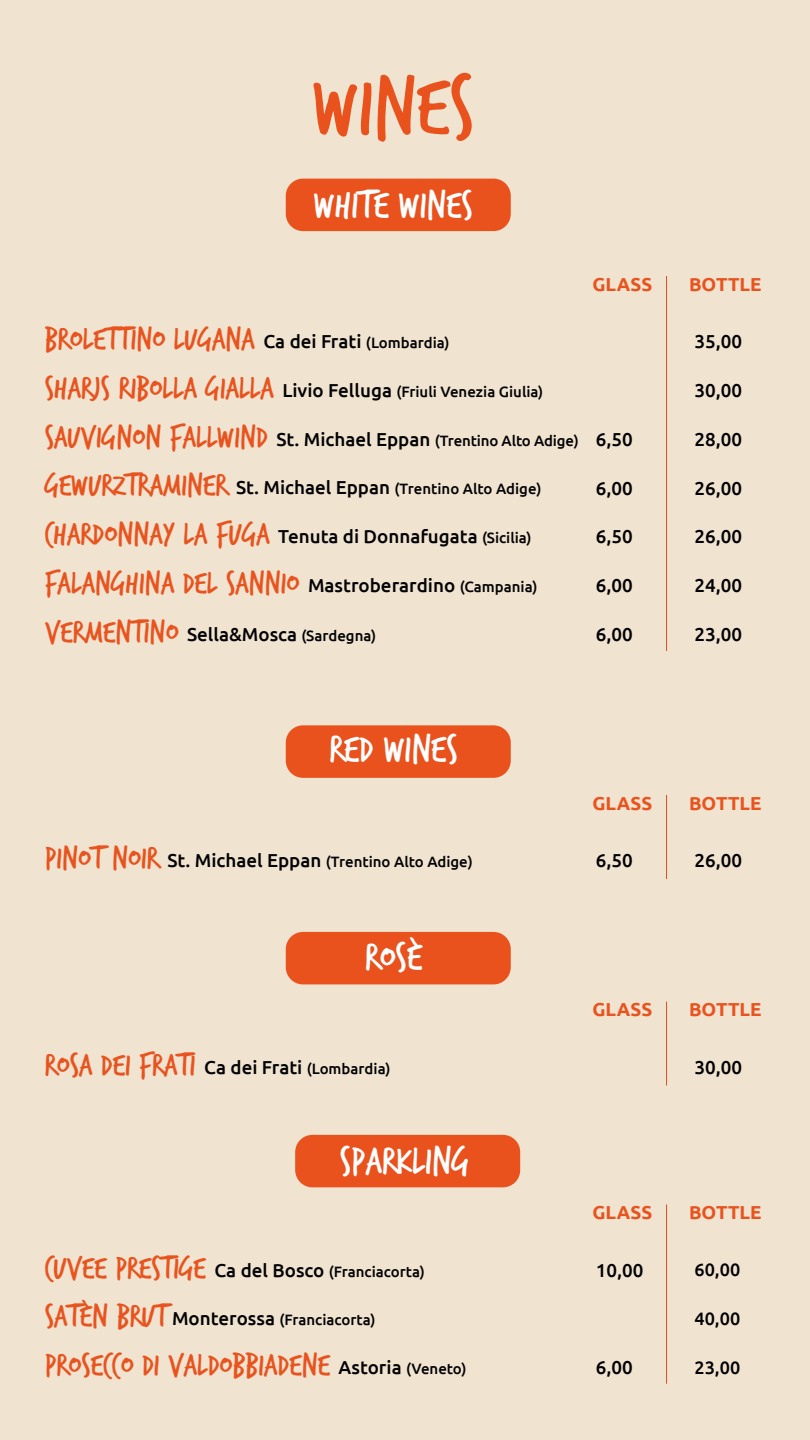
<style>
.page{position:relative;width:810px;height:1440px;background:#f0e3d0}
.page>*{position:absolute;margin:0;border:0;box-sizing:border-box;transform-origin:0 0}
.t1{font:90px "Trash Hand";color:#e9511d}
.t2{font:41.25px "Trash Hand";color:#fff}
.t3{font:33.75px "Trash Hand";color:#e8531e}
.t4{font:500 18.75px "Ubuntu";color:#000}
.t5{font:500 18.75px "Ubuntu";color:#020203}
.t6{font:700 18.75px "Ubuntu";color:#e8531e}
.t7{font:500 18px "Ubuntu";color:#000}
.t8{font:500 15px "Ubuntu";color:#020203}
.s1{font-family:"Ubuntu";font-weight:500;font-size:18.75px;color:#020203}
.s2{font-family:"Ubuntu";font-weight:500;font-size:15px;color:#020203}
.s3{font-family:"Trash Hand";font-weight:400;font-size:33.75px;color:#e8531e}
.s4{font-size:18.75px}
.s5{font-size:15px}
</style>
<div class="page">
<div style="left:286px;top:179px;width:225px;height:52px;background:#e9511d;border-radius:17px"></div>
<div style="left:286px;top:725px;width:225px;height:53px;background:#e9511d;border-radius:17px"></div>
<div style="left:286px;top:932px;width:225px;height:52px;background:#e9511d;border-radius:17px"></div>
<div style="left:295px;top:1135px;width:225px;height:52px;background:#e9511d;border-radius:17px"></div>
<hr style="left:666px;top:276px;width:1px;height:375px;background:#e94e1f">
<hr style="left:666px;top:795px;width:1px;height:84px;background:#e94e1f">
<hr style="left:666px;top:1002px;width:1px;height:84px;background:#e94e1f">
<hr style="left:666px;top:1204px;width:1px;height:180px;background:#e94e1f">
<h1 class="t1" style="left:314px;top:63px;width:162px">WINES</h1>
<h2 class="t2" style="left:314px;top:185px;width:160px">WHITE WINES</h2>
<h3 class="t3" style="left:45px;top:322px;width:406px">BROLETTINO LUGANA <span class="s1">Ca dei Frati</span> <span class="s2">(Lombardia)</span></h3>
<p class="t8" style="left:45px;top:382px;width:500px"><span class="s3">SHARJS RIBOLLA GIALLA</span> <span class="s4">Livio Felluga</span> (Friuli Venezia Giulia)</p>
<p class="t8" style="left:45px;top:431px;width:536px"><span class="s3">SAUVIGNON FALLWIND</span> <span class="s4">St. Michael Eppan</span> (Trentino Alto Adige)</p>
<p class="t8" style="left:45px;top:480px;width:498px"><span class="s3">GEWURZTRAMINER</span> <span class="s4">St. Michael Eppan</span> (Trentino Alto Adige)</p>
<p class="t5" style="left:45px;top:525px;width:488px"><span class="s3">CHARDONNAY LA FUGA</span> Tenuta di Donnafugata <span class="s5">(Sicilia)</span></p>
<h3 class="t3" style="left:45px;top:566px;width:494px">FALANGHINA DEL SANNIO <span class="s1">Mastroberardino</span> <span class="s2">(Campania)</span></h3>
<p class="t5" style="left:45px;top:622px;width:333px"><span class="s3">VERMENTINO</span> Sella&amp;Mosca <span class="s5">(Sardegna)</span></p>
<p class="t6" style="left:592px;top:273px;width:61px">GLASS</p>
<p class="t6" style="left:689px;top:273px;width:74px">BOTTLE</p>
<p class="t4" style="left:596px;top:427px;width:38px">6,50</p>
<p class="t4" style="left:596px;top:476px;width:38px">6,00</p>
<p class="t4" style="left:596px;top:525px;width:38px">6,50</p>
<p class="t4" style="left:596px;top:574px;width:38px">6,00</p>
<p class="t4" style="left:596px;top:622px;width:38px">6,00</p>
<p class="t4" style="left:695px;top:330px;width:49px">35,00</p>
<p class="t4" style="left:695px;top:379px;width:49px">30,00</p>
<p class="t4" style="left:695px;top:427px;width:49px">28,00</p>
<p class="t4" style="left:695px;top:476px;width:49px">26,00</p>
<p class="t4" style="left:695px;top:525px;width:49px">26,00</p>
<p class="t4" style="left:695px;top:574px;width:49px">24,00</p>
<p class="t4" style="left:695px;top:622px;width:49px">23,00</p>
<h2 class="t2" style="left:330px;top:729px;width:130px">RED WINES</h2>
<p class="t8" style="left:45px;top:852px;width:430px"><span class="s3">PINOT NOIR</span> <span class="s4">St. Michael Eppan</span> (Trentino Alto Adige)</p>
<h2 class="t2" style="left:365px;top:937px;width:59px">ROSÈ</h2>
<h3 class="t3" style="left:45px;top:1048px;width:347px">ROSA DEI FRATI <span class="s1">Ca dei Frati</span> <span class="s2">(Lombardia)</span></h3>
<h2 class="t2" style="left:340px;top:1141px;width:131px">SPARKLING</h2>
<p class="t8" style="left:45px;top:1262px;width:382px"><span class="s3">CUVEE PRESTIGE</span> <span class="s4">Ca del Bosco</span> (Franciacorta)</p>
<p class="t8" style="left:45px;top:1311px;width:332px"><span class="s3">SATÈN BRUT</span> <span class="s4">Monterossa</span> (Franciacorta)</p>
<h3 class="t3" style="left:45px;top:1348px;width:423px">PROSECCO DI VALDOBBIADENE <span class="s1">Astoria</span> <span class="s2">(Veneto)</span></h3>
<p class="t6" style="left:592px;top:792px;width:61px">GLASS</p>
<p class="t6" style="left:689px;top:792px;width:74px">BOTTLE</p>
<p class="t4" style="left:596px;top:849px;width:38px">6,50</p>
<p class="t4" style="left:695px;top:849px;width:49px">26,00</p>
<p class="t6" style="left:592px;top:998px;width:61px">GLASS</p>
<p class="t6" style="left:689px;top:998px;width:74px">BOTTLE</p>
<p class="t4" style="left:695px;top:1055px;width:49px">30,00</p>
<p class="t6" style="left:592px;top:1201px;width:61px">GLASS</p>
<p class="t6" style="left:689px;top:1201px;width:74px">BOTTLE</p>
<p class="t4" style="left:596px;top:1258px;width:49px">10,00</p>
<p class="t4" style="left:596px;top:1356px;width:38px">6,00</p>
<p class="t7" style="left:695px;top:1258px;width:47px">60,00</p>
<p class="t7" style="left:695px;top:1307px;width:47px">40,00</p>
<p class="t7" style="left:695px;top:1356px;width:47px">23,00</p>
</div>
